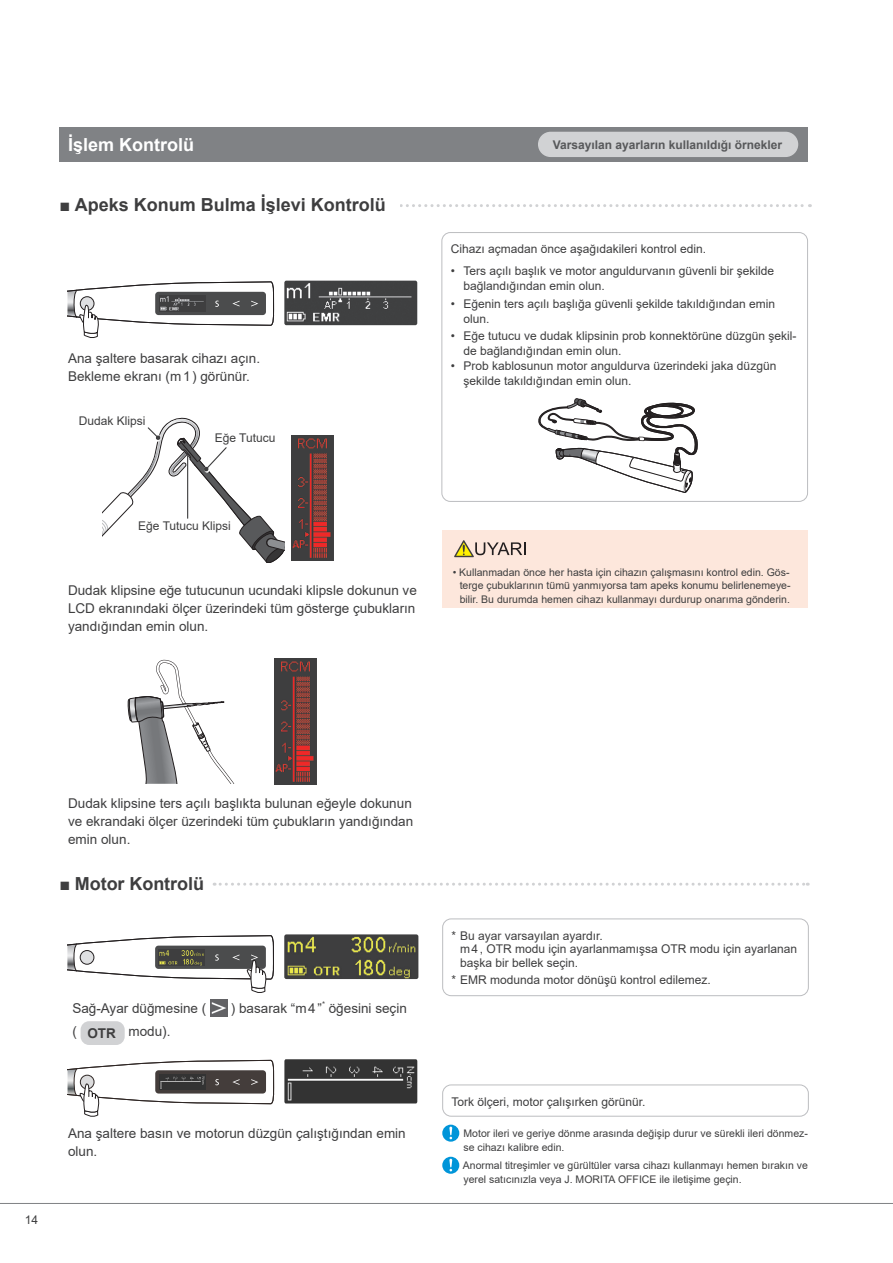
<style>
.page{position:relative;width:893px;height:1263px;background:#fff}
.page>*{position:absolute;margin:0;border:0;box-sizing:border-box;transform-origin:0 0}
.t1{font:700 18px "Arial";color:#3e3e3f}
.t2{font:700 18px "Arial";color:#fff}
.t3{font:13.5px/18px "Arial";color:#3e3e3f;text-align:justify}
.t4{font:12px/15px "Arial";color:#3e3e3f}
.t5{font:700 12px "Arial";color:#57585a}
.t6{font:10.5px/13.5px "Arial";color:#3e3e3f}
.t7{font:7.8px "Arial";color:#3e3e3f}
.s1{font-weight:400}
.s2{font-weight:700}
</style>
<div class="page">
<hr style="left:0;top:1203px;width:893px;height:1px;background:#808285">
<img style="left:292px;top:436px;width:42px;height:125px">
<svg style="left:68px;top:1059px;width:206px;height:58px"></svg>
<img style="left:284px;top:1059px;width:133px;height:44px">
<img style="left:284px;top:281px;width:133px;height:44px">
<svg style="left:67px;top:281px;width:207px;height:57px"></svg>
<img style="left:275px;top:659px;width:42px;height:125px">
<svg style="left:128px;top:660px;width:107px;height:124px"></svg>
<svg style="left:67px;top:935px;width:207px;height:58px"></svg>
<img style="left:284px;top:934px;width:134px;height:45px">
<div style="left:60px;top:128px;width:748px;height:34px;background:#808285"></div>
<div style="left:60px;top:127px;width:748px;height:34px;background:#808285"></div>
<img style="left:210px;top:1000px;width:17px;height:17px">
<div style="left:81px;top:1021px;width:44px;height:24px;background:#d1d2d4;border-radius:9px"></div>
<svg style="left:214px;top:883px;width:594px;height:3px"></svg>
<svg style="left:442px;top:1125px;width:17px;height:17px"></svg>
<svg style="left:442px;top:1157px;width:17px;height:17px"></svg>
<div style="left:441px;top:232px;width:367px;height:270px;border:1px solid #bcbdc0;border-radius:9px"></div>
<div style="left:442px;top:918px;width:367px;height:78px;border:1px solid #bcbdc0;border-radius:9px"></div>
<div style="left:442px;top:1084px;width:367px;height:32px;border:1px solid #bcbdc0;border-radius:9px"></div>
<div style="left:442px;top:530px;width:366px;height:78px;background:#fde7dc"></div>
<svg style="left:454px;top:540px;width:72px;height:17px"></svg>
<div style="left:539px;top:132px;width:258px;height:24px;background:#d1d2d4;border-radius:12px"></div>
<div style="left:538px;top:132px;width:260px;height:25px;border:2px solid #d1d2d4;border-radius:12px"></div>
<svg style="left:400px;top:204px;width:410px;height:3px"></svg>
<svg style="left:102px;top:418px;width:183px;height:144px"></svg>
<hr style="left:187px;top:456px;width:1px;height:62px;background:#3e3e3f">
<svg style="left:538px;top:398px;width:160px;height:95px"></svg>
<h1 class="t2" style="left:68px;top:132px;width:128px">İşlem Kontrolü</h1>
<h1 class="t1" style="left:60px;top:192px;width:328px"><span class="s1">■</span> Apeks Konum Bulma İşlevi Kontrolü</h1>
<p class="t3" style="left:68px;top:349px;width:194px">Ana şaltere basarak cihazı açın.<br>Bekleme ekranı (m1) görünür.</p>
<p class="t4" style="left:79px;top:413px;width:68px">Dudak Klipsi</p>
<p class="t4" style="left:215px;top:430px;width:62px">Eğe Tutucu</p>
<p class="t4" style="left:138px;top:518px;width:94px">Eğe Tutucu Klipsi</p>
<p class="t3" style="left:68px;top:581px;width:350px">Dudak klipsine eğe tutucunun ucundaki klipsle dokunun ve LCD ekranındaki ölçer üzerindeki tüm gösterge çubukların yandığından emin olun.</p>
<p class="t5" style="left:553px;top:136px;width:231px">Varsayılan ayarların kullanıldığı örnekler</p>
<p class="t4" style="left:451px;top:241px;width:257px">Cihazı açmadan önce aşağıdakileri kontrol edin.</p>
<p class="t4" style="left:463px;top:264px;width:312px;text-indent:-13px">• Ters açılı başlık ve motor anguldurvanın güvenli bir şekilde bağlandığından emin olun.</p>
<p class="t4" style="left:463px;top:296px;width:313px;text-indent:-13px">• Eğenin ters açılı başlığa güvenli şekilde takıldığından emin olun.</p>
<p class="t4" style="left:463px;top:328px;width:334px;text-indent:-13px">• Eğe tutucu ve dudak klipsinin prob konnektörüne düzgün şekil&shy;de bağlandığından emin olun.</p>
<p class="t4" style="left:463px;top:358px;width:314px;text-indent:-13px">• Prob kablosunun motor anguldurva üzerindeki jaka düzgün şekilde takıldığından emin olun.</p>
<p class="t6" style="left:460px;top:565px;width:332px;text-align:justify;text-indent:-7px">• Kullanmadan önce her hasta için cihazın çalışmasını kontrol edin. Gös&shy;terge çubuklarının tümü yanmıyorsa tam apeks konumu belirlenemeye&shy;bilir. Bu durumda hemen cihazı kullanmayı durdurup onarıma gönderin.</p>
<p class="t3" style="left:68px;top:794px;width:347px">Dudak klipsine ters açılı başlıkta bulunan eğeyle dokunun ve ekrandaki ölçer üzerindeki tüm çubukların yandığından emin olun.</p>
<h1 class="t1" style="left:60px;top:871px;width:146px"><span class="s1">■</span> Motor Kontrolü</h1>
<p class="t7" style="left:322px;top:999px;width:5px">*</p>
<p class="t3" style="left:72px;top:999px;width:136px">Sağ-Ayar düğmesine (</p>
<p class="t3" style="left:231px;top:999px;width:93px">) basarak “m4”</p>
<p class="t3" style="left:329px;top:999px;width:80px">öğesini seçin</p>
<p class="t3" style="left:72px;top:1022px;width:100px">( <span class="s2">OTR</span> modu).</p>
<p class="t4" style="left:25px;top:1212px;width:15px">14</p>
<p class="t3" style="left:68px;top:1124px;width:339px">Ana şaltere basın ve motorun düzgün çalıştığından emin olun.</p>
<p class="t4" style="left:460px;top:928px;width:339px;line-height:13.5px;text-indent:-9px">* Bu ayar varsayılan ayardır.<br>m4, OTR modu için ayarlanmamışsa OTR modu için ayarlanan başka bir bellek seçin.</p>
<p class="t4" style="left:452px;top:972px;width:261px">* EMR modunda motor dönüşü kontrol edilemez.</p>
<p class="t4" style="left:452px;top:1094px;width:196px">Tork ölçeri, motor çalışırken görünür.</p>
<p class="t6" style="left:464px;top:1127px;width:346px">Motor ileri ve geriye dönme arasında değişip durur ve sürekli ileri dönmez&shy;se cihazı kalibre edin.</p>
<p class="t6" style="left:463px;top:1159px;width:346px">Anormal titreşimler ve gürültüler varsa cihazı kullanmayı hemen bırakın ve yerel satıcınızla veya J. MORITA OFFICE ile iletişime geçin.</p>
</div>
